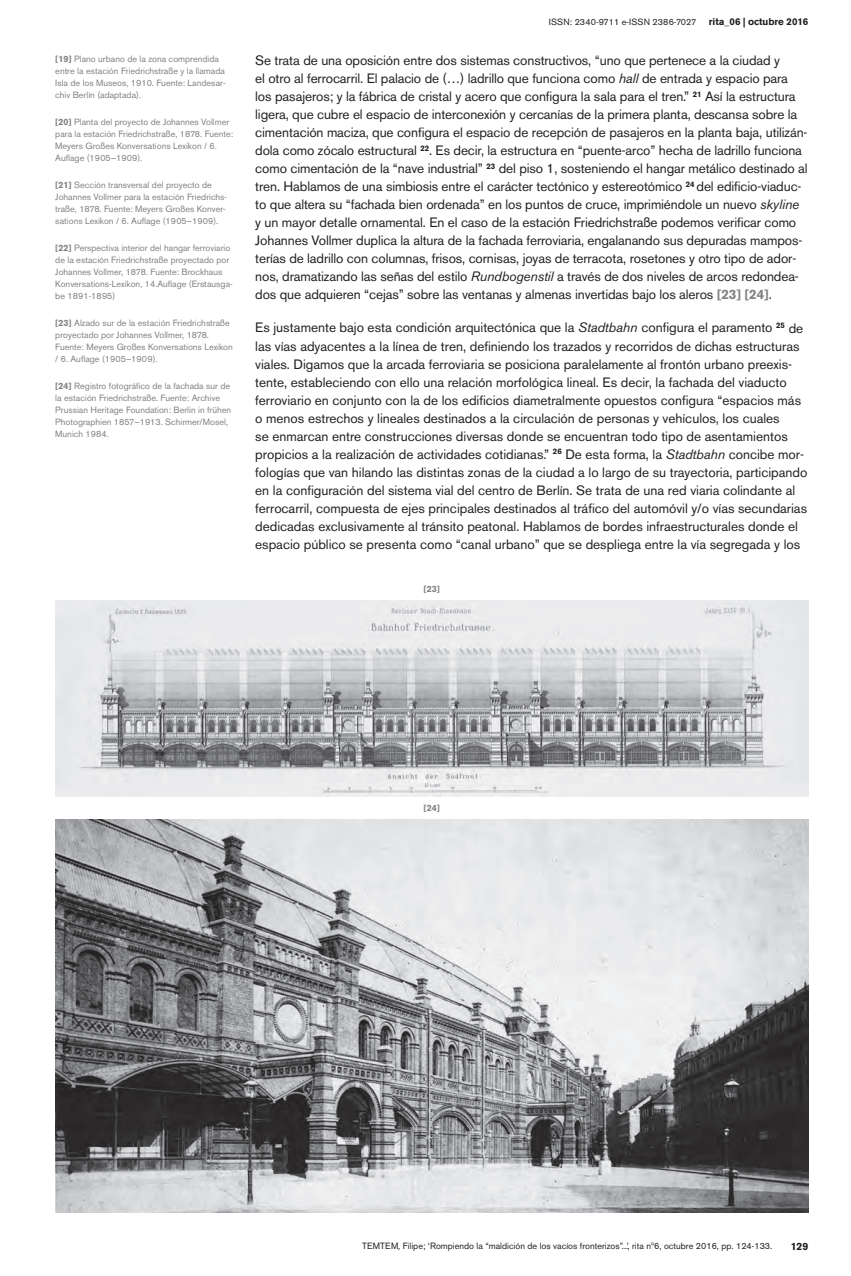
<style>
.page{position:relative;width:851px;height:1276px;background:#fff}
.page>*{position:absolute;margin:0;border:0;box-sizing:border-box;transform-origin:0 0}
.t1{font:13.5px/18px "Akzidenz Grotesk BE";letter-spacing:-.005em;color:#231f20}
.t2{font:700 10.5px "Akzidenz Grotesk BE";color:#231f20}
.t3{font:700 9.75px "Akzidenz Grotesk BE";color:#231f20}
.t4{font:9px/12px "Akzidenz Grotesk BE";color:#808285}
.t5{font:9px "Akzidenz Grotesk BE";color:#231f20}
.t6{font:9px "Akzidenz Grotesk BE";letter-spacing:.02em;color:#231f20}
.t7{font:700 9px "Akzidenz Grotesk BE";color:#808285}
.s1{font-weight:700}
.s2{font-style:italic}
.s3{font-weight:700;color:#808285}
</style>
<div class="page">
<img style="left:55px;top:600px;width:753px;height:196px">
<img style="left:55px;top:819px;width:753px;height:393px">
<p class="t4" style="left:55px;top:53px;width:172px"><span class="s1">[19]</span> Plano urbano de la zona comprendida entre la estación Friedrichstraße y la llamada Isla de los Museos, 1910. Fuente: Landesar&shy;chiv Berlín (adaptada).</p>
<p class="t4" style="left:55px;top:116px;width:179px"><span class="s1">[20]</span> Planta del proyecto de Johannes Vollmer para la estación Friedrichstraße, 1878. Fuente:<br>Meyers Großes Konversations Lexikon / 6.<br>Auflage (1905–1909).</p>
<p class="t4" style="left:55px;top:179px;width:173px"><span class="s1">[21]</span> Sección transversal del proyecto de Johannes Vollmer para la estación Friedrichs&shy;traße, 1878. Fuente: Meyers Großes Konver&shy;sations Lexikon / 6. Auflage (1905–1909).</p>
<p class="t4" style="left:55px;top:242px;width:179px"><span class="s1">[22]</span> Perspectiva interior del hangar ferroviario de la estación Friedrichstraße proyectado por Johannes Vollmer, 1878. Fuente: Brockhaus Konversations-Lexikon, 14.Auflage (Erstausga&shy;be 1891-1895)</p>
<p class="t4" style="left:55px;top:317px;width:179px"><span class="s1">[23]</span> Alzado sur de la estación Friedrichstraße proyectado por Johannes Vollmer, 1878.<br>Fuente: Meyers Großes Konversations Lexikon / 6. Auflage (1905–1909).</p>
<p class="t4" style="left:55px;top:380px;width:177px"><span class="s1">[24]</span> Registro fotográfico de la fachada sur de la estación Friedrichstraße. Fuente: Archive Prussian Heritage Foundation: Berlin in frühen Photographien 1857–1913. Schirmer/Mosel, Munich 1984.</p>
<p class="t6" style="left:548px;top:17px;width:149px">ISSN: 2340-9711 e-ISSN 2386-7027</p>
<p class="t3" style="left:708px;top:16px;width:101px">rita_06 | octubre 2016</p>
<p class="t1" style="left:255px;top:52px;width:553px">Se trata de una oposición entre dos sistemas constructivos, “uno que pertenece a la ciudad y<br>el otro al ferrocarril. El palacio de (…) ladrillo que funciona como <span class="s2">hall</span> de entrada y espacio para los pasajeros; y la fábrica de cristal y acero que configura la sala para el tren.” <sup>21</sup> Así la estructura ligera, que cubre el espacio de interconexión y cercanías de la primera planta, descansa sobre la cimentación maciza, que configura el espacio de recepción de pasajeros en la planta baja, utilizán&shy;dola como zócalo estructural <sup>22</sup>. Es decir, la estructura en “puente-arco” hecha de ladrillo funciona como cimentación de la “nave industrial” <sup>23</sup> del piso 1, sosteniendo el hangar metálico destinado al tren. Hablamos de una simbiosis entre el carácter tectónico y estereotómico <sup>24</sup> del edificio-viaduc&shy;to que altera su “fachada bien ordenada” en los puntos de cruce, imprimiéndole un nuevo <span class="s2">skyline </span>y un mayor detalle ornamental. En el caso de la estación Friedrichstraße podemos verificar como Johannes Vollmer duplica la altura de la fachada ferroviaria, engalanando sus depuradas mampos&shy;terías de ladrillo con columnas, frisos, cornisas, joyas de terracota, rosetones y otro tipo de ador&shy;nos, dramatizando las señas del estilo <span class="s2">Rundbogenstil</span> a través de dos niveles de arcos redondea&shy;dos que adquieren “cejas” sobre las ventanas y almenas invertidas bajo los aleros <span class="s3">[23] [24]</span>.</p>
<p class="t1" style="left:255px;top:319px;width:553px">Es justamente bajo esta condición arquitectónica que la <span class="s2">Stadtbahn</span> configura el paramento <sup>25</sup> de las vías adyacentes a la línea de tren, definiendo los trazados y recorridos de dichas estructuras viales. Digamos que la arcada ferroviaria se posiciona paralelamente al frontón urbano preexis&shy;tente, estableciendo con ello una relación morfológica lineal. Es decir, la fachada del viaducto ferroviario en conjunto con la de los edificios diametralmente opuestos configura “espacios más o menos estrechos y lineales destinados a la circulación de personas y vehículos, los cuales<br>se enmarcan entre construcciones diversas donde se encuentran todo tipo de asentamientos propicios a la realización de actividades cotidianas.” <sup>26</sup> De esta forma, la <span class="s2">Stadtbahn</span> concibe mor&shy;fologías que van hilando las distintas zonas de la ciudad a lo largo de su trayectoria, participando en la configuración del sistema vial del centro de Berlín. Se trata de una red viaria colindante al ferrocarril, compuesta de ejes principales destinados al tráfico del automóvil y/o vías secundarias dedicadas exclusivamente al tránsito peatonal. Hablamos de bordes infraestructurales donde el espacio público se presenta como “canal urbano” que se despliega entre la vía segregada y los</p>
<p class="t7" style="left:423px;top:583px;width:18px">[23]</p>
<p class="t7" style="left:423px;top:802px;width:18px">[24]</p>
<p class="t5" style="left:362px;top:1240px;width:411px">TEMTEM, Filipe; ‘Rompiendo la “maldición de los vacíos fronterizos”...’, rita nº6, octubre 2016, pp. 124-133.</p>
<p class="t2" style="left:790px;top:1240px;width:19px">129</p>
</div>
